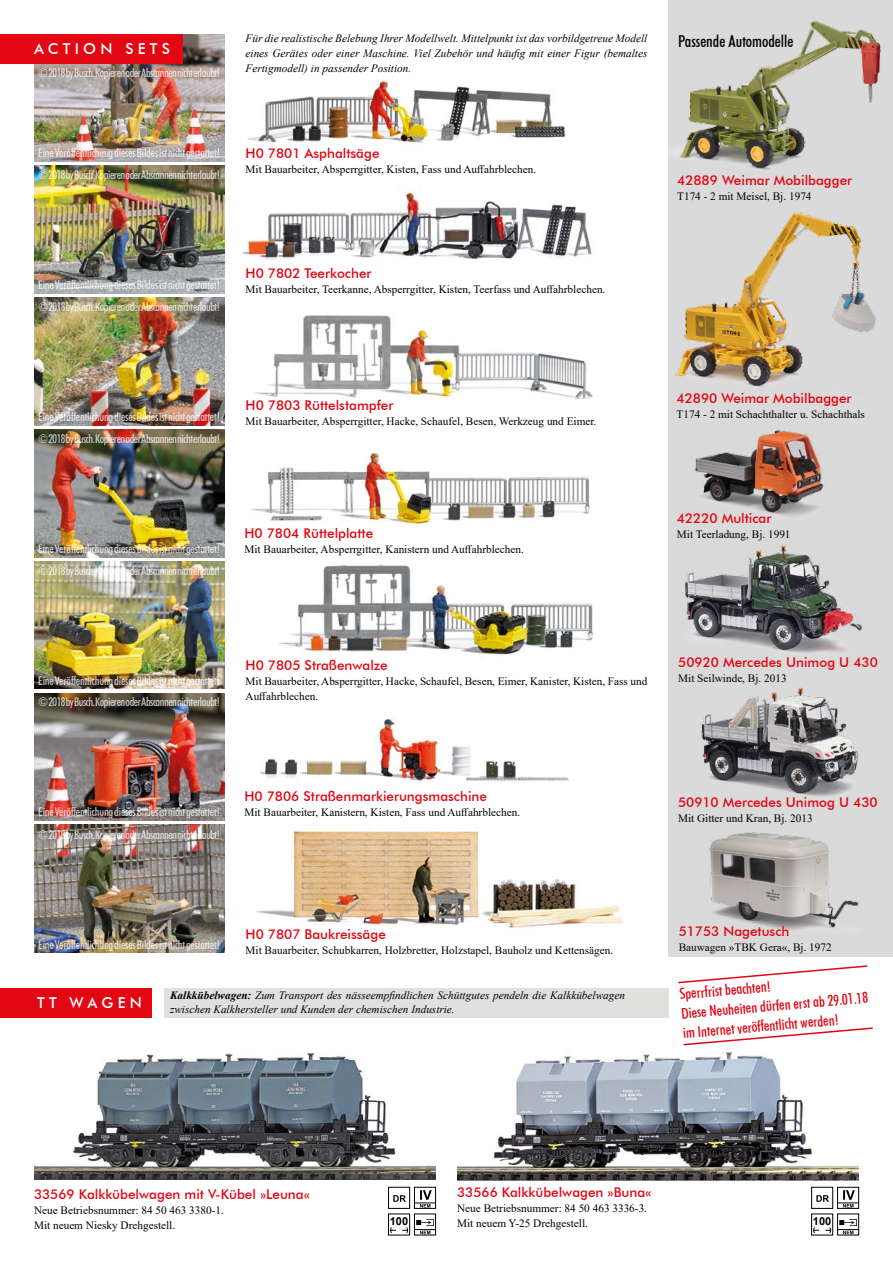
<style>
.page{position:relative;width:893px;height:1263px;background:#fff}
.page>*{position:absolute;margin:0;border:0;box-sizing:border-box;transform-origin:0 0}
.t1{font:500 condensed 16.5px "Futura BT";color:#000}
.t2{font:500 condensed 15px/19.5px "Futura BT";color:#e30613}
.t3{font:500 15px "Futura BT";letter-spacing:.28em;color:#fff}
.t4{font:500 13.5px "Futura BT";color:#e30613}
.t5{font:500 condensed 12px/21.9px "Futura BT";letter-spacing:-.01em;color:#fff}
.t6{font:500 condensed 12px "Futura BT";letter-spacing:-.04em;color:#fff}
.t7{font:11.25px/15px "Times New Roman";color:#000}
.t8{font:italic 11.25px/15px "Times New Roman";color:#000}
.t9{font:700 10.95px "Arial";color:#000}
.s1{font-weight:700}
</style>
<div class="page">
<img style="left:250px;top:452px;width:340px;height:75px">
<img style="left:254px;top:315px;width:339px;height:85px">
<img style="left:256px;top:828px;width:367px;height:100px">
<img style="left:278px;top:564px;width:315px;height:94px">
<img style="left:247px;top:80px;width:319px;height:67px">
<img style="left:242px;top:190px;width:350px;height:70px">
<img style="left:260px;top:716px;width:309px;height:66px">
<div style="left:164px;top:988px;width:505px;height:29px;background:#e0e0df"></div>
<img style="left:457px;top:1052px;width:402px;height:129px">
<div style="left:414px;top:1187px;width:22px;height:22px;border:1px solid #000"></div>
<svg style="left:414px;top:1190px;width:22px;height:17px"></svg>
<svg style="left:414px;top:1213px;width:22px;height:22px"></svg>
<div style="left:388px;top:1213px;width:22px;height:22px;border:1px solid #000"></div>
<svg style="left:390px;top:1227px;width:18px;height:7px"></svg>
<div style="left:388px;top:1187px;width:22px;height:22px;border:1px solid #000"></div>
<svg style="left:393px;top:1195px;width:13px;height:7px"></svg>
<img style="left:34px;top:1052px;width:402px;height:128px">
<img style="left:34px;top:34px;width:190px;height:128px">
<img style="left:34px;top:166px;width:190px;height:127px">
<img style="left:34px;top:429px;width:190px;height:128px">
<img style="left:34px;top:561px;width:190px;height:128px">
<img style="left:34px;top:693px;width:190px;height:128px">
<img style="left:34px;top:825px;width:190px;height:127px">
<div style="left:837px;top:1187px;width:22px;height:22px;border:1px solid #000"></div>
<svg style="left:837px;top:1190px;width:22px;height:17px"></svg>
<svg style="left:837px;top:1213px;width:22px;height:22px"></svg>
<div style="left:811px;top:1213px;width:22px;height:22px;border:1px solid #000"></div>
<svg style="left:813px;top:1227px;width:18px;height:7px"></svg>
<div style="left:811px;top:1187px;width:22px;height:22px;border:1px solid #000"></div>
<svg style="left:816px;top:1195px;width:13px;height:7px"></svg>
<div style="left:0;top:34px;width:183px;height:30px;background:#e30613"></div>
<div style="left:0;top:988px;width:152px;height:29px;background:#e30613"></div>
<img style="left:34px;top:298px;width:190px;height:127px">
<div style="left:669px;top:0;width:224px;height:957px;background:#dadada"></div>
<img style="left:670px;top:20px;width:211px;height:150px">
<img style="left:668px;top:207px;width:208px;height:195px">
<img style="left:694px;top:430px;width:130px;height:86px">
<img style="left:685px;top:545px;width:177px;height:108px">
<img style="left:701px;top:687px;width:158px;height:109px">
<img style="left:709px;top:832px;width:150px;height:98px">
<svg style="left:678px;top:965px;width:190px;height:19px"></svg>
<svg style="left:683px;top:1027px;width:190px;height:19px"></svg>
<h2 class="t3" style="left:34px;top:40px;width:137px">ACTION SETS</h2>
<p class="t6" style="left:38px;top:66px;width:183px">© 2018 by Busch. Kopieren oder Abscannen nicht erlaubt!</p>
<p class="t8" style="left:246px;top:30px;width:403px;text-align:justify">Für die realistische Belebung Ihrer Modellwelt. Mittelpunkt ist das vorbildgetreue Modell eines Gerätes oder einer Maschine. Viel Zubehör und häufig mit einer Figur (bemaltes Fertigmodell) in passender Position.</p>
<p class="t5" style="left:38px;top:142px;width:183px">Eine Veröffentlichung dieses Bildes ist nicht gestattet! © 2018 by Busch. Kopieren oder Abscannen nicht erlaubt!</p>
<p class="t4" style="left:246px;top:145px;width:135px">H0 7801 Asphaltsäge</p>
<p class="t7" style="left:246px;top:161px;width:292px">Mit Bauarbeiter, Absperrgitter, Kisten, Fass und Auffahrblechen.</p>
<p class="t5" style="left:38px;top:274px;width:183px">Eine Veröffentlichung dieses Bildes ist nicht gestattet! © 2018 by Busch. Kopieren oder Abscannen nicht erlaubt!</p>
<p class="t4" style="left:246px;top:265px;width:127px">H0 7802 Teerkocher</p>
<p class="t7" style="left:246px;top:282px;width:361px">Mit Bauarbeiter, Teerkanne, Absperrgitter, Kisten, Teerfass und Auffahrblechen.</p>
<h1 class="t1" style="left:678px;top:31px;width:117px">Passende Automodelle</h1>
<p class="t4" style="left:677px;top:172px;width:176px">42889 Weimar Mobilbagger</p>
<p class="t7" style="left:677px;top:188px;width:136px">T174 - 2 mit Meisel, Bj. 1974</p>
<p class="t5" style="left:38px;top:406px;width:183px">Eine Veröffentlichung dieses Bildes ist nicht gestattet! © 2018 by Busch. Kopieren oder Abscannen nicht erlaubt!</p>
<p class="t4" style="left:246px;top:397px;width:149px">H0 7803 Rüttelstampfer</p>
<p class="t7" style="left:246px;top:414px;width:352px">Mit Bauarbeiter, Absperrgitter, Hacke, Schaufel, Besen, Werkzeug und Eimer.</p>
<p class="t5" style="left:38px;top:537px;width:183px">Eine Veröffentlichung dieses Bildes ist nicht gestattet! © 2018 by Busch. Kopieren oder Abscannen nicht erlaubt!</p>
<p class="t4" style="left:244px;top:525px;width:130px">H0 7804 Rüttelplatte</p>
<p class="t7" style="left:244px;top:541px;width:281px">Mit Bauarbeiter, Absperrgitter, Kanistern und Auffahrblechen.</p>
<p class="t4" style="left:677px;top:390px;width:176px">42890 Weimar Mobilbagger</p>
<p class="t7" style="left:677px;top:406px;width:190px">T174 - 2 mit Schachthalter u. Schachthals</p>
<p class="t4" style="left:677px;top:510px;width:96px">42220 Multicar</p>
<p class="t7" style="left:677px;top:526px;width:115px">Mit Teerladung, Bj. 1991</p>
<p class="t5" style="left:38px;top:670px;width:183px;line-height:21px">Eine Veröffentlichung dieses Bildes ist nicht gestattet! © 2018 by Busch. Kopieren oder Abscannen nicht erlaubt!</p>
<p class="t4" style="left:246px;top:656px;width:144px">H0 7805 Straßenwalze</p>
<p class="t7" style="left:246px;top:673px;width:403px">Mit Bauarbeiter, Absperrgitter, Hacke, Schaufel, Besen, Eimer, Kanister, Kisten, Fass und<br>Auffahrblechen.</p>
<p class="t4" style="left:678px;top:654px;width:201px">50920 Mercedes Unimog U 430</p>
<p class="t7" style="left:678px;top:671px;width:110px">Mit Seilwinde, Bj. 2013</p>
<p class="t5" style="left:38px;top:800px;width:183px;line-height:23.1px">Eine Veröffentlichung dieses Bildes ist nicht gestattet! © 2018 by Busch. Kopieren oder Abscannen nicht erlaubt!</p>
<p class="t4" style="left:244px;top:788px;width:244px">H0 7806 Straßenmarkierungsmaschine</p>
<p class="t7" style="left:244px;top:804px;width:277px">Mit Bauarbeiter, Kanistern, Kisten, Fass und Auffahrblechen.</p>
<p class="t4" style="left:678px;top:793px;width:201px">50910 Mercedes Unimog U 430</p>
<p class="t7" style="left:678px;top:810px;width:136px">Mit Gitter und Kran, Bj. 2013</p>
<p class="t4" style="left:246px;top:926px;width:142px">H0 7807 Baukreissäge</p>
<p class="t7" style="left:246px;top:942px;width:369px">Mit Bauarbeiter, Schubkarren, Holzbretter, Holzstapel, Bauholz und Kettensägen.</p>
<p class="t8" style="left:170px;top:988px;width:456px;line-height:13.5px"><span class="s1">Kalkkübelwagen:</span> Zum Transport des nässeempfindlichen Schüttgutes pendeln die Kalkkübelwagen zwischen Kalkhersteller und Kunden der chemischen Industrie.</p>
<p class="t5" style="left:38px;top:933px;width:183px">Eine Veröffentlichung dieses Bildes ist nicht gestattet!</p>
<h2 class="t3" style="left:37px;top:993px;width:106px">TT WAGEN</h2>
<p class="t4" style="left:679px;top:923px;width:112px">51753 Nagetusch</p>
<p class="t7" style="left:679px;top:939px;width:155px">Bauwagen »TBK Gera«, Bj. 1972</p>
<h2 class="t2" style="left:679px;top:984px;width:189px;rotate:-5deg">Sperrfrist beachten!<br>Diese Neuheiten dürfen erst ab 29.01.18 im Internet veröffentlicht werden!</h2>
<p class="t4" style="left:34px;top:1186px;width:277px">33569 Kalkkübelwagen mit V-Kübel »Leuna«</p>
<p class="t7" style="left:34px;top:1202px;width:191px">Neue Betriebsnummer: 84 50 463 3380-1.<br>Mit neuem Niesky Drehgestell.</p>
<p class="t4" style="left:457px;top:1184px;width:196px">33566 Kalkkübelwagen »Buna«</p>
<p class="t7" style="left:457px;top:1200px;width:191px">Neue Betriebsnummer: 84 50 463 3336-3.<br>Mit neuem Y-25 Drehgestell.</p>
<p class="t9" style="left:390px;top:1213px;width:20px">100</p>
<p class="t9" style="left:813px;top:1213px;width:20px">100</p>
</div>
